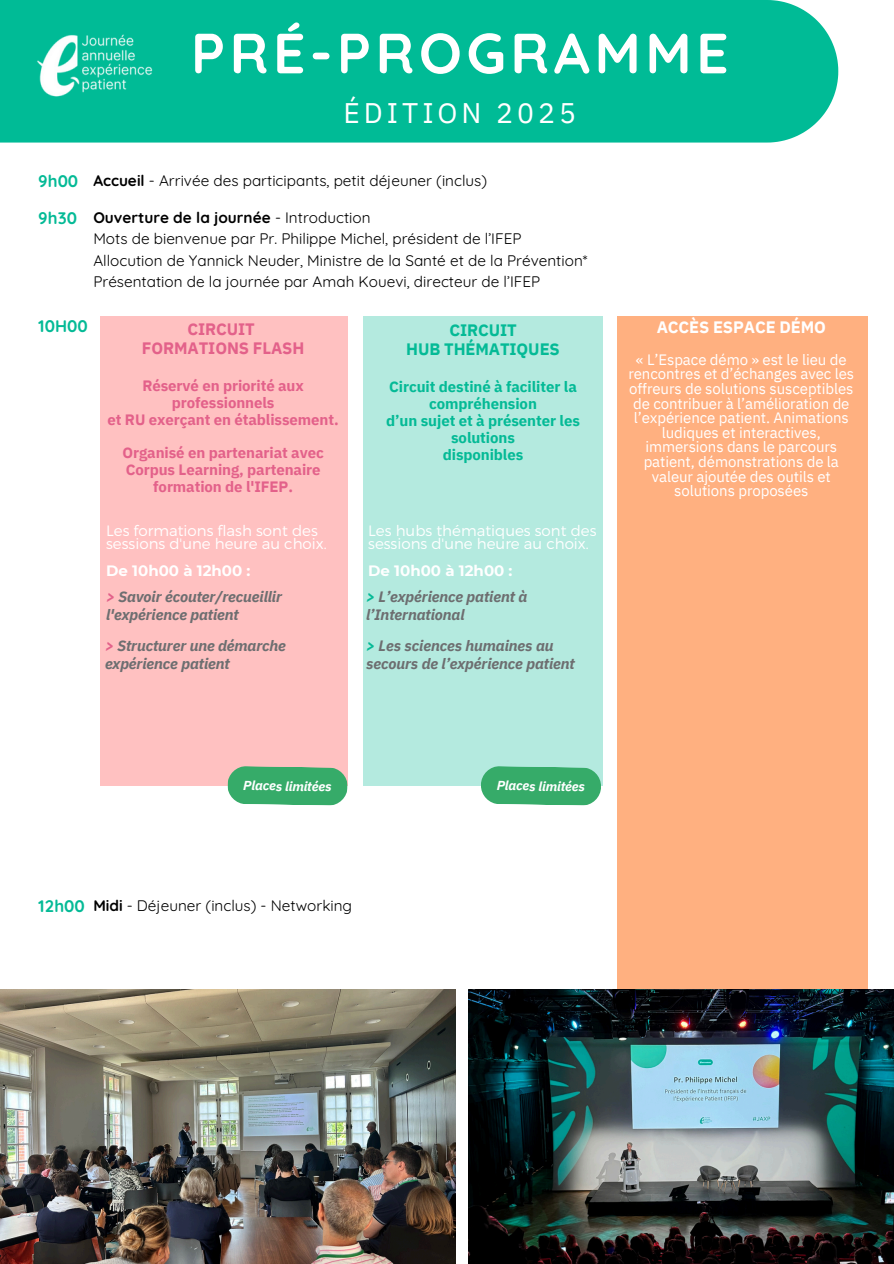
<style>
.page{position:relative;width:894px;height:1264px;background:#fff}
.page>*{position:absolute;margin:0;border:0;box-sizing:border-box;transform-origin:0 0}
.t1{font:700 56.55px "Quicksand";letter-spacing:.08em;color:#fff}
.t2{font:28.35px "IBM Plex Sans";letter-spacing:.14em;color:#fff}
.t3{font:700 16.8px "Quicksand";color:#04ba96}
.t4{font:700 16.5px/19.2px "IBM Plex Sans";letter-spacing:-.005em;color:#e3618a;text-align:center}
.t5{font:700 16.5px/19.2px "IBM Plex Sans";letter-spacing:-.005em;color:#04ba96;text-align:center}
.t6{font:700 16.5px "IBM Plex Sans";letter-spacing:-.005em;color:#fff}
.t7{font:15.3px/21.3px "Quicksand";color:#000}
.t8{font:15px/14.7px "IBM Plex Sans";letter-spacing:-.005em;color:#fff;text-align:center}
.t9{font:italic 700 15px/18px "IBM Plex Sans";letter-spacing:-.005em;color:#6d6e70}
.t10{font:700 15px/16.8px "IBM Plex Sans";letter-spacing:-.005em;color:#e3618a;text-align:center}
.t11{font:300 15px/13.5px "Montserrat";color:#fff}
.t12{font:700 15px/16.8px "IBM Plex Sans";letter-spacing:-.005em;color:#04ba96;text-align:center}
.t13{font:700 15px "Montserrat";color:#fff}
.t14{font:italic 700 13.05px "IBM Plex Sans";color:#fff}
.s1{font-weight:700}
.s2{color:#e3618a}
.s3{color:#04ba96}
</style>
<div class="page">
<div style="left:0;top:0;width:838px;height:142px;background:#00bb96"></div>
<img style="left:0;top:0;width:206px;height:114px">
<div style="left:101px;top:316px;width:247px;height:469px;background:#ffc1c1"></div>
<div style="left:363px;top:316px;width:239px;height:469px;background:#b4eadf"></div>
<div style="left:616px;top:316px;width:251px;height:722px;background:#ffb080"></div>
<svg style="left:227px;top:766px;width:121px;height:39px;background:#4bb075"></svg>
<svg style="left:480px;top:766px;width:121px;height:39px;background:#46b276"></svg>
<img style="left:0;top:989px;width:455px;height:274px">
<img style="left:468px;top:989px;width:425px;height:274px">
<p class="t1" style="left:191px;top:17px;width:539px">PRÉ-PROGRAMME</p>
<p class="t2" style="left:343px;top:93px;width:234px">ÉDITION 2025</p>
<h2 class="t3" style="left:38px;top:171px;width:41px">9h00</h2>
<h4 class="t7" style="left:93px;top:170px;width:395px"><span class="s1">Accueil</span> - Arrivée des participants, petit déjeuner (inclus)</h4>
<h5 class="t3" style="left:38px;top:207px;width:40px">9h30</h5>
<h4 class="t7" style="left:93px;top:206px;width:495px"><span class="s1">Ouverture de la journée</span> - Introduction<br>Mots de bienvenue par Pr. Philippe Michel, président de l’IFEP Allocution de Yannick Neuder, Ministre de la Santé et de la Prévention* Présentation de la journée par Amah Kouevi, directeur de l’IFEP</h4>
<h5 class="t3" style="left:38px;top:315px;width:51px">10H00</h5>
<p class="t4" style="left:142px;top:319px;width:164px">CIRCUIT<br>FORMATIONS FLASH</p>
<h3 class="t10" style="left:107px;top:377px;width:233px">Réservé en priorité aux professionnels<br>et RU exerçant en établissement.</h3>
<h6 class="t10" style="left:122px;top:444px;width:203px">Organisé en partenariat avec<br>Corpus Learning, partenaire formation de l'IFEP.</h6>
<h6 class="t5" style="left:406px;top:320px;width:155px">CIRCUIT<br>HUB THÉMATIQUES</h6>
<p class="t12" style="left:386px;top:378px;width:195px">Circuit destiné à faciliter la compréhension<br>d’un sujet et à présenter les solutions<br>disponibles</p>
<h6 class="t11" style="left:106px;top:523px;width:222px">Les formations flash sont des sessions d'une heure au choix.</h6>
<h6 class="t13" style="left:106px;top:562px;width:146px">De 10h00 à 12h00 :</h6>
<h3 class="t9" style="left:106px;top:587px;width:177px"><span class="s2">&gt;</span> Savoir écouter/recueillir l'expérience patient</h3>
<h3 class="t11" style="left:368px;top:523px;width:230px">Les hubs thématiques sont des sessions d'une heure au choix.</h3>
<h3 class="t13" style="left:368px;top:562px;width:146px">De 10h00 à 12h00 :</h3>
<h6 class="t9" style="left:366px;top:587px;width:163px"><span class="s3">&gt;</span> L’expérience patient à l’International</h6>
<h4 class="t9" style="left:105px;top:636px;width:182px"><span class="s2">&gt;</span> Structurer une démarche expérience patient</h4>
<h5 class="t9" style="left:366px;top:636px;width:210px"><span class="s3">&gt;</span> Les sciences humaines au secours de l’expérience patient</h5>
<h6 class="t6" style="left:656px;top:316px;width:171px">ACCÈS ESPACE DÉMO</h6>
<h6 class="t8" style="left:628px;top:352px;width:227px">« L’Espace démo » est le lieu de rencontres et d’échanges avec les offreurs de solutions susceptibles de contribuer à l’amélioration de l’expérience patient. Animations ludiques et interactives, immersions dans le parcours patient, démonstrations de la valeur ajoutée des outils et solutions proposées</h6>
<p class="t14" style="left:243px;top:776px;width:90px;rotate:1deg">Places limitées</p>
<h6 class="t3" style="left:38px;top:895px;width:48px">12h00</h6>
<p class="t7" style="left:93px;top:894px;width:260px"><span class="s1">Midi</span> - Déjeuner (inclus) - Networking</p>
<h6 class="t14" style="left:497px;top:776px;width:90px;rotate:1deg">Places limitées</h6>
</div>
